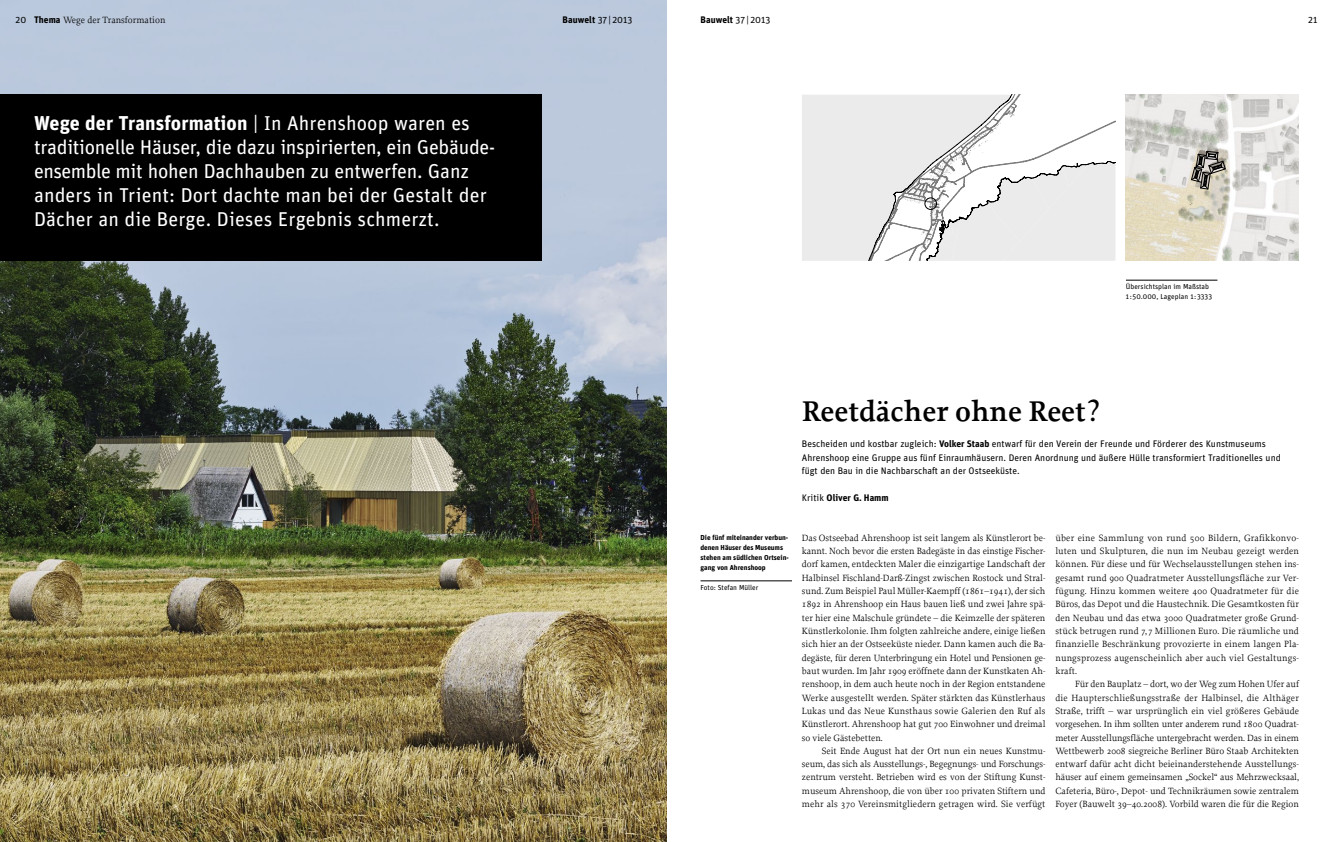
<style>
.page{position:relative;width:1333px;height:842px;background:#fff}
.page>*{position:absolute;margin:0;border:0;box-sizing:border-box;transform-origin:0 0}
.S_Titel{font:600 30px "Proforma";color:#000}
.S_Einleitung_Thema{font:20px/24px "Unit Pro";letter-spacing:-.01em;color:#fff}
.S_Fließtext_Einzug{font:9.5px/13.3px "Proforma";letter-spacing:.005em;color:#000;text-align:justify}
.S_Fließtext{font:9.5px/13.3px "Proforma";color:#000;text-align:justify}
.S_Einleitung_Beitrag{font:9.5px/13.3px "Unit Pro";color:#000}
.A_Kopf_BW{font:700 9.5px "Unit Pro";letter-spacing:.005em;color:#000}
.A_Kopfzeile{font:9.5px "Proforma";letter-spacing:.005em;color:#000}
.S_Autoren{font:700 9.5px "Unit Pro";color:#000}
.A_Pagina{font:9.5px "Unit Pro";color:#000}
.S_Fließtext_Einzug-2{font:9.4px "Proforma";letter-spacing:-.005em;color:#000}
.A_Bildunterschrift{font:700 7.2px/9.9px "Unit Pro";color:#000}
.A_Bildunterschrift_Z{font:7.2px/9.9px "Unit Pro";color:#000}
.s1{font-family:"Unit Pro";font-weight:700}
.s2{font-weight:400}
.s3{font-weight:700}
.s4{font-size:9.5px}
</style>
<div class="page">
<img style="left:0;top:0;width:666px;height:842px">
<img style="left:1125px;top:95px;width:173px;height:166px">
<svg style="left:1191px;top:151px;width:34px;height:38px"></svg>
<hr style="left:700px;top:581px;width:92px;height:1px;background:#000">
<hr style="left:1125px;top:280px;width:92px;height:1px;background:#000">
<svg style="left:802px;top:95px;width:313px;height:166px"></svg>
<div style="left:924px;top:198px;width:12px;height:12px;border:1px solid #000;border-radius:50%"></div>
<div style="left:0;top:95px;width:541px;height:166px;background:#000"></div>
<p class="A_Pagina" style="left:16px;top:13px;width:12px">20</p>
<p class="A_Kopfzeile" style="left:34px;top:14px;width:133px"><span class="s1">Thema</span> Wege der Transformation</p>
<p class="A_Kopf_BW" style="left:562px;top:13px;width:71px">Bauwelt <span class="s2">37 | 2013</span></p>
<p class="A_Kopf_BW" style="left:700px;top:13px;width:71px">Bauwelt <span class="s2">37 | 2013</span></p>
<p class="A_Pagina" style="left:1307px;top:13px;width:11px">21</p>
<p class="S_Einleitung_Thema" style="left:34px;top:111px;width:462px"><span class="s3">Wege der Transformation</span> | In Ahrenshoop waren es traditionelle Häuser, die dazu inspirierten, ein Gebäude&shy;ensemble mit hohen Dachhauben zu entwerfen. Ganz anders in Trient: Dort dachte man bei der Gestalt der Dächer an die Berge. Dieses Ergebnis schmerzt.</p>
<p class="A_Bildunterschrift_Z" style="left:1125px;top:281px;width:88px">Übersichtsplan im Maßstab<br>1:50.000, Lageplan 1:3333</p>
<p class="A_Bildunterschrift" style="left:700px;top:532px;width:90px">Die fünf miteinander verbun&shy;denen Häuser des Museums stehen am südlichen Ortsein&shy;gang von Ahrenshoop</p>
<p class="A_Bildunterschrift_Z" style="left:700px;top:582px;width:59px">Foto: Stefan Müller</p>
<p class="S_Titel" style="left:801px;top:392px;width:299px">Reetdächer ohne Reet?</p>
<p class="S_Einleitung_Beitrag" style="left:801px;top:437px;width:480px">Bescheiden und kostbar zugleich: <span class="s3">Volker Staab</span> entwarf für den Verein der Freunde und Förderer des Kunstmuseums<br>Ahrenshoop eine Gruppe aus fünf Einraumhäusern. Deren Anordnung und äußere Hülle transformiert Traditionelles und fügt den Bau in die Nachbarschaft an der Ostseeküste.</p>
<p class="S_Autoren" style="left:801px;top:491px;width:88px"><span class="s2">Kritik</span> Oliver G. Hamm</p>
<p class="S_Fließtext" style="left:801px;top:531px;width:245px">Das Ostseebad Ahrenshoop ist seit langem als Künstlerort be&shy;kannt. Noch bevor die ersten Badegäste in das einstige Fischer&shy;dorf kamen, entdeckten Maler die einzigartige Landschaft der Halbinsel Fischland-Darß-Zingst zwischen Rostock und Stral&shy;sund. Zum Beispiel Paul Müller-Kaempff (1861–1941), der sich 1892 in Ahrenshoop ein Haus bauen ließ und zwei Jahre spä&shy;ter hier eine Malschule gründete – die Keimzelle der späteren Künstlerkolonie. Ihm folgten zahlreiche andere, einige ließen sich hier an der Ostseeküste nieder. Dann kamen auch die Ba&shy;degäste, für deren Unterbringung ein Hotel und Pensionen ge&shy;baut wurden. Im Jahr 1909 eröffnete dann der Kunstkaten Ah&shy;renshoop, in dem auch heute noch in der Region entstandene Werke ausgestellt werden. Später stärkten das Künstlerhaus Lukas und das Neue Kunsthaus sowie Galerien den Ruf als Künstlerort. Ahrenshoop hat gut 700 Einwohner und dreimal so viele Gästebetten.</p>
<p class="S_Fließtext_Einzug" style="left:801px;top:744px;width:245px;text-indent:20px">Seit Ende August hat der Ort nun ein neues Kunstmu&shy;seum, das sich als Ausstellungs-, Begegnungs- und Forschungs&shy;zentrum versteht. Betrieben wird es von der Stiftung Kunst&shy;museum Ahrenshoop, die von über 100 privaten Stiftern und mehr als 370 Vereinsmitgliedern getragen wird. Sie verfügt</p>
<p class="S_Fließtext_Einzug" style="left:1055px;top:531px;width:245px">über eine Sammlung von rund 500 Bildern, Grafikkonvo&shy;luten und Skulpturen, die nun im Neubau gezeigt werden können. Für diese und für Wechselausstellungen stehen ins&shy;gesamt rund 900 Quadratmeter Ausstellungsfläche zur Ver&shy;fügung. Hinzu kommen weitere 400 Quadratmeter für die Büros, das Depot und die Haustechnik. Die Gesamtkosten für den Neubau und das etwa 3000 Quadratmeter große Grund&shy;stück betrugen rund 7,7 Millionen Euro. Die räumliche und finanzielle Beschränkung provozierte in einem langen Pla&shy;nungsprozess augenscheinlich aber auch viel Gestaltungs&shy;kraft.</p>
<p class="S_Fließtext_Einzug" style="left:1055px;top:677px;width:245px;text-indent:20px">Für den Bauplatz – dort, wo der Weg zum Hohen Ufer auf die Haupterschließungsstraße der Halbinsel, die Althäger Straße, trifft – war ursprünglich ein viel größeres Gebäude</p>
<p class="S_Fließtext_Einzug-2" style="left:1055px;top:718px;width:245px">vorgesehen. In ihm sollten unter anderem rund 1800 Quadrat-</p>
<p class="S_Fließtext_Einzug" style="left:1055px;top:731px;width:245px">meter Ausstellungsfläche untergebracht werden. Das in einem Wettbewerb 2008 siegreiche Berliner Büro Staab Architekten entwarf dafür acht dicht beieinanderstehende Ausstellungs-</p>
<p class="S_Fließtext_Einzug-2" style="left:1055px;top:772px;width:245px">häuser auf einem gemeinsamen „Sockel“ aus Mehrzwecksaal<span class="s4">,</span></p>
<p class="S_Fließtext_Einzug" style="left:1055px;top:784px;width:245px">Cafeteria, Büro-, Depot- und Technikräumen sowie zentralem<br>Foyer (Bauwelt 39–40.2008). Vorbild waren die für die Region</p>
</div>
